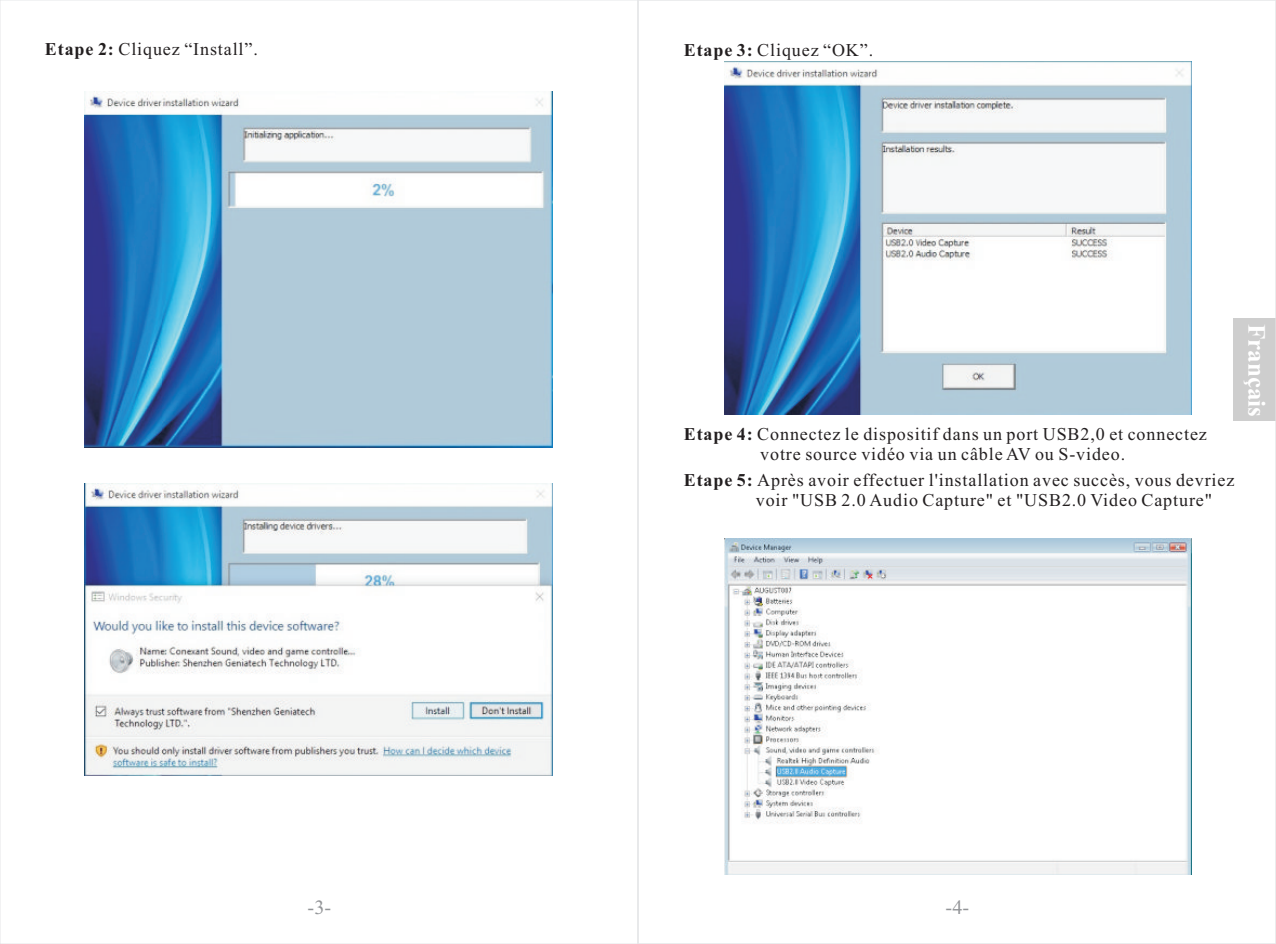
<style>
.page{position:relative;width:1276px;height:944px;background:#fff}
.page>*{position:absolute;margin:0;border:0;box-sizing:border-box;transform-origin:0 0}
.t1{font:700 24.9px "Times New Roman";color:#fff}
.t2{font:20.4px "Times New Roman";color:#939598}
.t3{font:18px/19.8px "Times New Roman";letter-spacing:.05em;color:#231f20}
.s1{font-weight:700}
</style>
<div class="page">
<div style="left:1233px;top:319px;width:43px;height:102px;background:#cecece"></div>
<img style="left:724px;top:538px;width:468px;height:336px">
<img style="left:84px;top:91px;width:468px;height:357px">
<img style="left:84px;top:483px;width:468px;height:292px">
<img style="left:724px;top:62px;width:468px;height:352px">
<p class="t3" style="left:45px;top:41px;width:214px"><span class="s1">Etape 2:</span> Cliquez “Install”.</p>
<p class="t3" style="left:684px;top:41px;width:191px"><span class="s1">Etape 3:</span> Cliquez “OK”.</p>
<p class="t3" style="left:684px;top:426px;width:524px;text-align:center"><span class="s1">Etape 4:</span> Connectez le dispositif dans un port USB2,0 et connectez votre source vidéo via un câble AV ou S-video.</p>
<p class="t3" style="left:756px;top:472px;width:480px;text-indent:-72px"><span class="s1">Etape 5:</span> Après avoir effectuer l'installation avec succès, vous devriez voir "USB 2.0 Audio Capture" et "USB2.0 Video Capture"</p>
<h1 class="t1" style="left:1265px;top:324px;width:95px;rotate:90deg">Français</h1>
<p class="t2" style="left:307px;top:899px;width:25px">-3-</p>
<p class="t2" style="left:945px;top:899px;width:25px">-4-</p>
</div>
